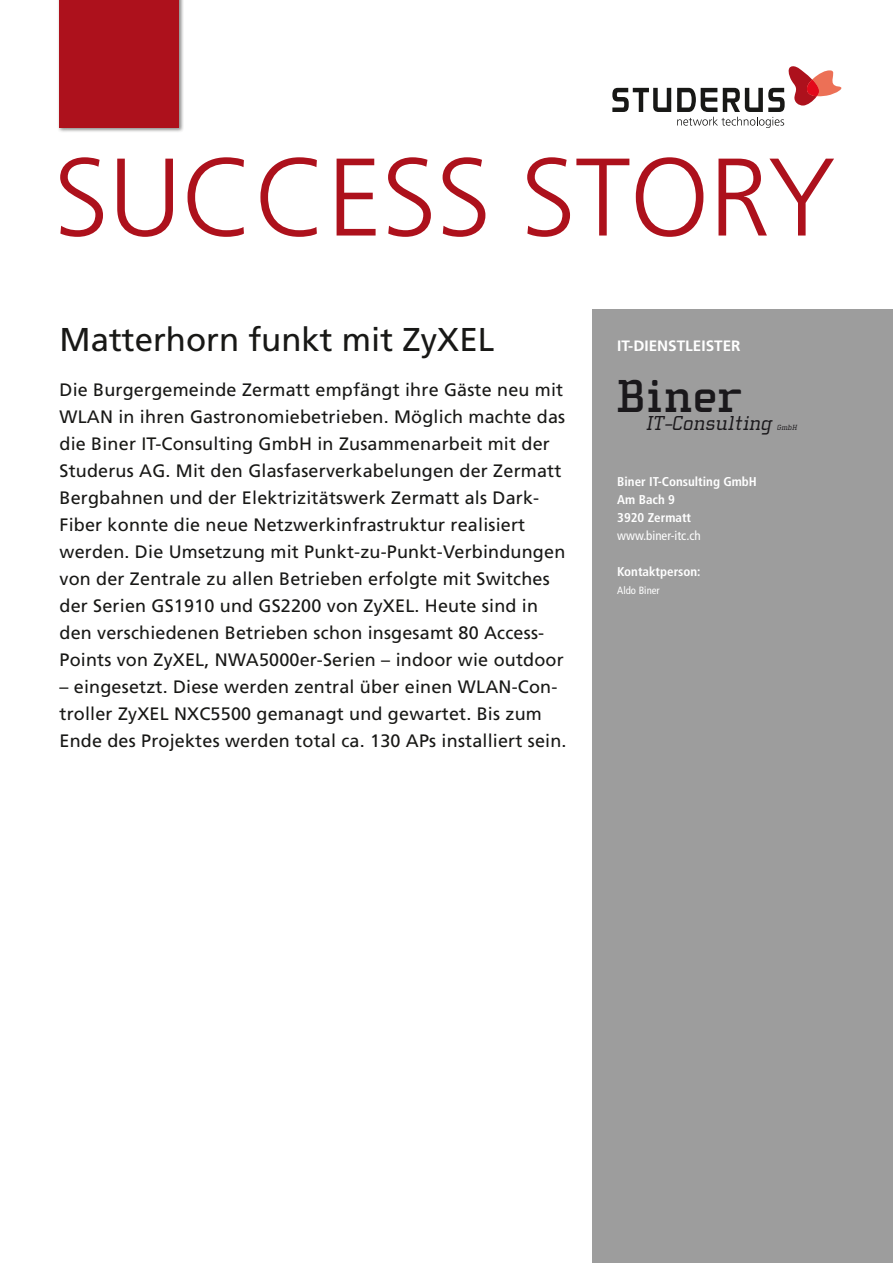
<style>
.page{position:relative;width:893px;height:1263px;background:#fff}
.page>*{position:absolute;margin:0;border:0;box-sizing:border-box;transform-origin:0 0}
.t1{font:300 110.1px "Frutiger";letter-spacing:-.005em;color:#ad111c}
.t2{font:700 47.4px "Cholla Slab";letter-spacing:-.005em;color:#1a181b}
.t3{font:33px "Frutiger";color:#181816}
.t4{font:italic 20.7px "Cholla Slab";letter-spacing:-.005em;color:#1a181b}
.t5{font:18px/27px "Frutiger";letter-spacing:.01em;color:#181816}
.t6{font:700 15px "Frutiger";color:#fff}
.t7{font:700 condensed 12.75px/18px "Frutiger";color:#fff}
.t8{font:condensed 12.75px "Frutiger";color:#fff}
.t9{font:condensed 10.5px "Frutiger";color:#fff}
.t10{font:italic 7.65px "Cholla Slab";color:#1a181b}
</style>
<div class="page">
<div style="left:58px;top:0;width:126px;height:133px;background:#181816;opacity:.5"></div>
<div style="left:60px;top:0;width:119px;height:128px;background:#ad111c"></div>
<svg style="left:612px;top:88px;width:59px;height:24px"></svg>
<svg style="left:677px;top:66px;width:164px;height:62px"></svg>
<div style="left:592px;top:309px;width:301px;height:954px;background:#9d9d9d"></div>
<h1 class="t1" style="left:54px;top:135px;width:783px">SUCCESS STORY</h1>
<h3 class="t3" style="left:60px;top:320px;width:436px">Matterhorn funkt mit ZyXEL</h3>
<p class="t5" style="left:60px;top:376px;width:507px">Die Burgergemeinde Zermatt empfängt ihre Gäste neu mit WLAN in ihren Gastronomiebetrieben. Möglich machte das die Biner IT-Consulting GmbH in Zusammenarbeit mit der Studerus AG. Mit den Glasfaserverkabelungen der Zermatt Bergbahnen und der Elektrizitätswerk Zermatt als Dark-Fiber konnte die neue Netzwerkinfrastruktur realisiert werden. Die Umsetzung mit Punkt-zu-Punkt-Verbindungen von der Zentrale zu allen Betrieben erfolgte mit Switches der Serien GS1910 und GS2200 von ZyXEL. Heute sind in den verschiedenen Betrieben schon insgesamt 80 Access-Points von ZyXEL, NWA5000er-Serien – indoor wie outdoor</p>
<p class="t5" style="left:60px;top:673px;width:509px">– eingesetzt. Diese werden zentral über einen WLAN-Con&shy;troller ZyXEL NXC5500 gemanagt und gewartet. Bis zum<br>Ende des Projektes werden total ca. 130 APs installiert sein.</p>
<p class="t6" style="left:617px;top:337px;width:125px">IT-DIENSTLEISTER</p>
<h2 class="t2" style="left:617px;top:371px;width:127px">Biner</h2>
<p class="t4" style="left:646px;top:411px;width:128px">IT-Consulting</p>
<p class="t10" style="left:777px;top:423px;width:22px">GmbH</p>
<p class="t7" style="left:617px;top:473px;width:141px">Biner IT-Consulting GmbH<br>Am Bach 9<br>3920 Zermatt</p>
<p class="t8" style="left:617px;top:528px;width:85px">www.biner-itc.ch</p>
<p class="t7" style="left:617px;top:563px;width:85px">Kontaktperson:</p>
<p class="t9" style="left:617px;top:584px;width:44px">Aldo Biner</p>
</div>
